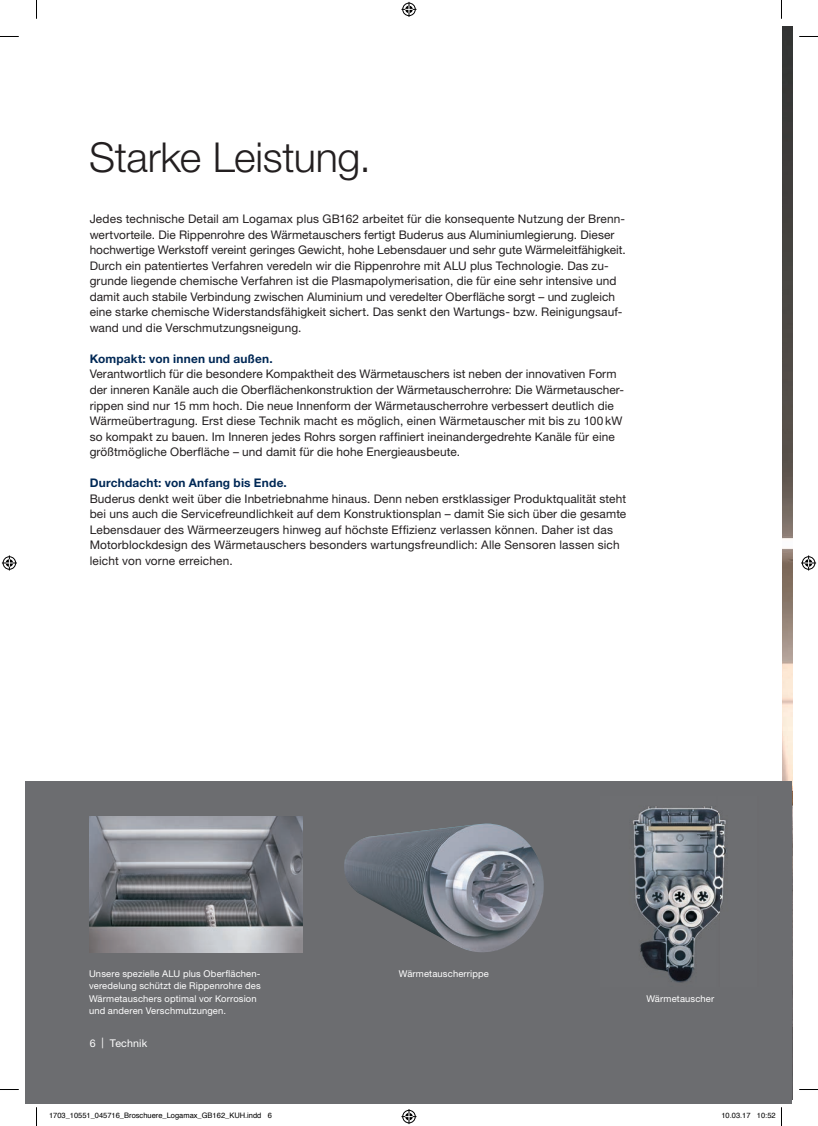
<style>
.page{position:relative;width:818px;height:1126px;background:#fff}
.page>*{position:absolute;margin:0;border:0;box-sizing:border-box;transform-origin:0 0}
.t1{font:300 41.25px "Helvetica Neue LT Pro";letter-spacing:-.005em;color:#231f20}
.t2{font:11.88px/15.5px "Helvetica Neue LT Pro";letter-spacing:.005em;color:#231f20}
.t3{font:700 11.88px "Helvetica Neue LT Pro";letter-spacing:.015em;color:#002855}
.t4{font:10.62px "Helvetica Neue LT Pro";letter-spacing:.01em;color:#fff}
.t5{font:9.38px/12.5px "Helvetica Neue LT Pro";letter-spacing:.015em;color:#fff}
.t6{font:7.5px "Helvetica";color:#000}
</style>
<div class="page">
<img style="left:782px;top:26px;width:9px;height:755px">
<div style="left:26px;top:781px;width:765px;height:322px;background:#6c6d70"></div>
<img style="left:90px;top:816px;width:212px;height:136px">
<img style="left:344px;top:823px;width:199px;height:129px">
<img style="left:633px;top:806px;width:94px;height:177px">
<svg style="left:0;top:36px;width:19px;height:1px"></svg>
<svg style="left:799px;top:36px;width:18px;height:1px"></svg>
<svg style="left:0;top:1089px;width:19px;height:1px"></svg>
<svg style="left:799px;top:1089px;width:18px;height:1px"></svg>
<svg style="left:36px;top:0;width:1px;height:19px"></svg>
<svg style="left:36px;top:1107px;width:1px;height:18px"></svg>
<svg style="left:401px;top:2px;width:15px;height:15px"></svg>
<svg style="left:401px;top:1109px;width:15px;height:14px"></svg>
<svg style="left:2px;top:555px;width:15px;height:15px"></svg>
<svg style="left:801px;top:555px;width:14px;height:15px"></svg>
<h1 class="t1" style="left:89px;top:143px;width:283px">Starke Leistung.</h1>
<p class="t2" style="left:90px;top:212px;width:537px">Jedes technische Detail am Logamax plus GB162 arbeitet für die konsequente Nutzung der Brenn&shy;wertvorteile. Die Rippenrohre des Wärme tauschers fertigt Buderus aus Aluminiumlegierung. Dieser hochwertige Werkstoff vereint geringes Gewicht, hohe Lebensdauer und sehr gute Wärmeleitfähigkeit.<br>Durch ein patentiertes Verfahren veredeln wir die Rippenrohre mit ALU plus Technologie. Das zu&shy;grunde liegende chemische Verfahren ist die Plasmapolymerisation, die für eine sehr intensive und damit auch stabile Verbindung zwischen Aluminium und veredelter Oberfläche sorgt – und zugleich eine starke chemische Wider stands fähigkeit sichert. Das senkt den Wartungs- bzw. Reinigungsauf&shy;wand und die Verschmutzungsneigung.</p>
<p class="t3" style="left:90px;top:354px;width:184px">Kompakt: von innen und außen.</p>
<p class="t2" style="left:90px;top:367px;width:535px">Verantwortlich für die besondere Kompaktheit des Wärmetauschers ist neben der innovativen Form der inneren Kanäle auch die Oberflächenkonstruktion der Wärmetauscherrohre: Die Wärmetauscher&shy;rippen sind nur 15 mm hoch. Die neue Innenform der Wärmetauscherrohre verbessert deutlich die Wärmeübertragung. Erst diese Technik macht es möglich, einen Wärmetauscher mit bis zu 100 kW so kompakt zu bauen. Im Inneren jedes Rohrs sorgen raffiniert ineinandergedrehte Kanäle für eine größtmögliche Oberfläche – und damit für die hohe Energieausbeute.</p>
<p class="t3" style="left:90px;top:478px;width:198px">Durchdacht: von Anfang bis Ende.</p>
<p class="t2" style="left:90px;top:492px;width:537px">Buderus denkt weit über die Inbetriebnahme hinaus. Denn neben erst klassiger Produktqualität steht bei uns auch die Servicefreundlichkeit auf dem Kon struk tions plan – damit Sie sich über die gesamte Lebensdauer des Wärme er zeu gers hinweg auf höchste Effizienz verlassen können. Daher ist das Motor block design des Wärmetauschers besonders wartungsfreundlich: Alle Sensoren lassen sich leicht von vorne er reichen.</p>
<p class="t5" style="left:89px;top:967px;width:173px">Unsere spezielle ALU plus Oberflächen&shy;veredelung schützt die Rippenrohre des Wärmetauschers optimal vor Korrosion und anderen Verschmutzungen.</p>
<p class="t5" style="left:398px;top:967px;width:92px">Wärmetauscherrippe</p>
<p class="t4" style="left:90px;top:1039px;width:59px">6 | Technik</p>
<p class="t5" style="left:646px;top:992px;width:69px">Wärmetauscher</p>
<p class="t6" style="left:49px;top:1109px;width:224px">1703_10551_045716_Broschuere_Logamax_GB162_KUH.indd 6</p>
<p class="t6" style="left:721px;top:1109px;width:56px">10.03.17 10:52</p>
</div>
